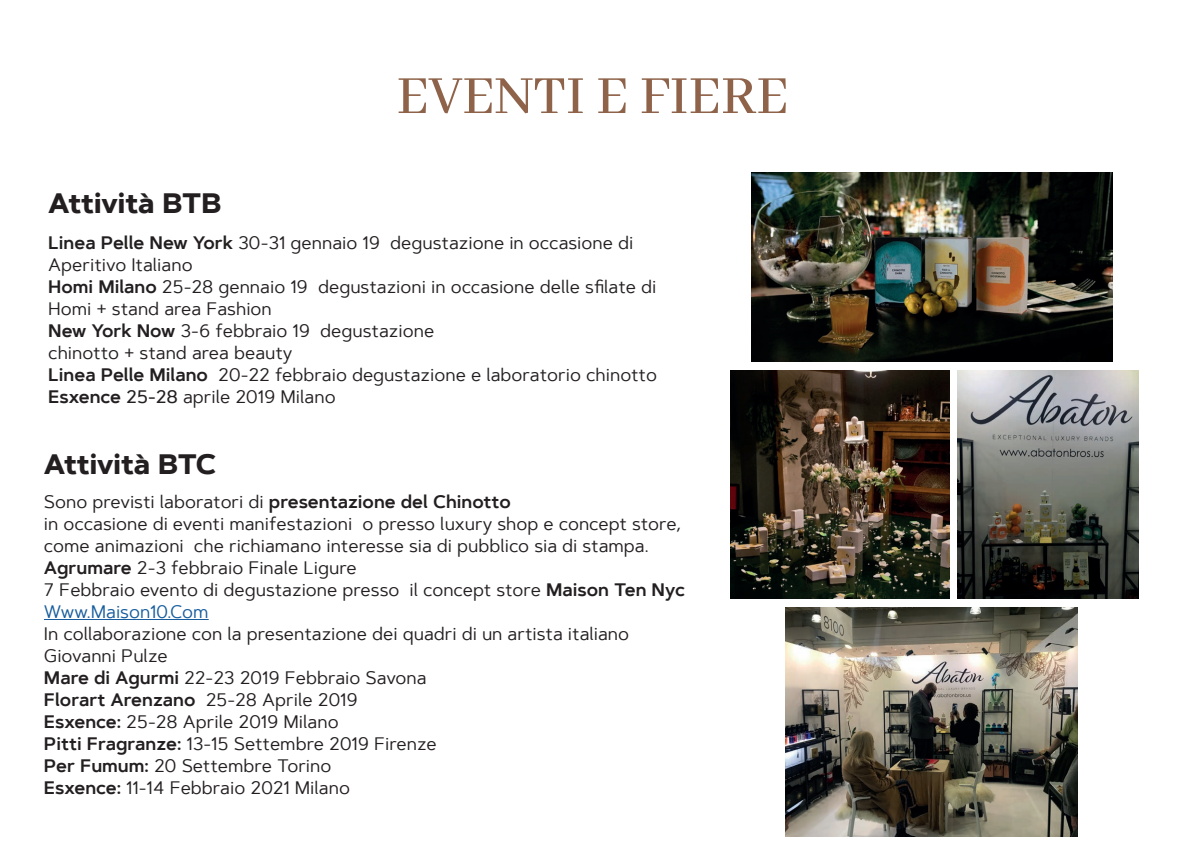
<style>
.page{position:relative;width:1191px;height:851px;background:#fff}
.page>*{position:absolute;margin:0;border:0;box-sizing:border-box;transform-origin:0 0}
.t1{font:500 59px "Abhaya Libre";color:#8f634a}
.t2{font:700 28px "Artegra Sans";color:#231f20}
.t3{font:18px/22px "Artegra Sans";color:#231f20}
.s1{font-weight:600}
.s2{font-weight:500}
.s3{color:#175d9e}
</style>
<div class="page">
<hr style="left:44px;top:619px;width:165px;height:1px;background:#175d9e">
<img style="left:785px;top:607px;width:292px;height:229px">
<img style="left:751px;top:172px;width:361px;height:189px">
<img style="left:730px;top:370px;width:219px;height:228px">
<img style="left:957px;top:370px;width:181px;height:228px">
<h1 class="t1" style="left:396px;top:64px;width:393px">EVENTI E FIERE</h1>
<h2 class="t2" style="left:48px;top:182px;width:175px">Attività BTB</h2>
<p class="t3" style="left:48px;top:232px;width:610px"><span class="s1">Linea Pelle New York</span> 30-31 gennaio 19 degustazione in occasione di Aperitivo Italiano<br><span class="s1">Homi Milano</span> 25-28 gennaio 19 degustazioni in occasione delle sfilate di Homi + stand area Fashion<br><span class="s1">New York Now</span> 3-6 febbraio 19 degustazione<br>chinotto + stand area beauty<br><span class="s1">Linea Pelle Milano</span> 20-22 febbraio degustazione e laboratorio chinotto <span class="s1">Esxence</span> <span class="s2">25-28</span> aprile 2019 Milano</p>
<h2 class="t2" style="left:44px;top:444px;width:174px">Attività BTC</h2>
<p class="t3" style="left:44px;top:490px;width:642px">Sono previsti laboratori di <span class="s1">presentazione del Chinotto<br></span>in occasione di eventi manifestazioni o presso luxury shop e concept store, come animazioni che richiamano interesse sia di pubblico sia di stampa.<br><span class="s1">Agrumare</span> 2-3 febbraio Finale Ligure<br>7 Febbraio evento di degustazione presso il concept store <span class="s1">Maison Ten Nyc </span><span class="s3">Www.Maison10.Com</span></p>
<p class="t3" style="left:44px;top:622px;width:587px">In collaborazione con la presentazione dei quadri di un artista italiano Giovanni Pulze<br><span class="s1">Mare di Agurmi</span> 22-23 2019 Febbraio Savona<br><span class="s1">Florart Arenzano</span> 25-28 Aprile 2019<br><span class="s1">Esxence:</span> 25-28 Aprile 2019 Milano<br><span class="s1">Pitti Fragranze:</span> 13-15 Settembre 2019 Firenze<br><span class="s1">Per Fumum:</span> 20 Settembre Torino<br><span class="s1">Esxence:</span> 11-14 Febbraio 2021 Milano</p>
</div>
